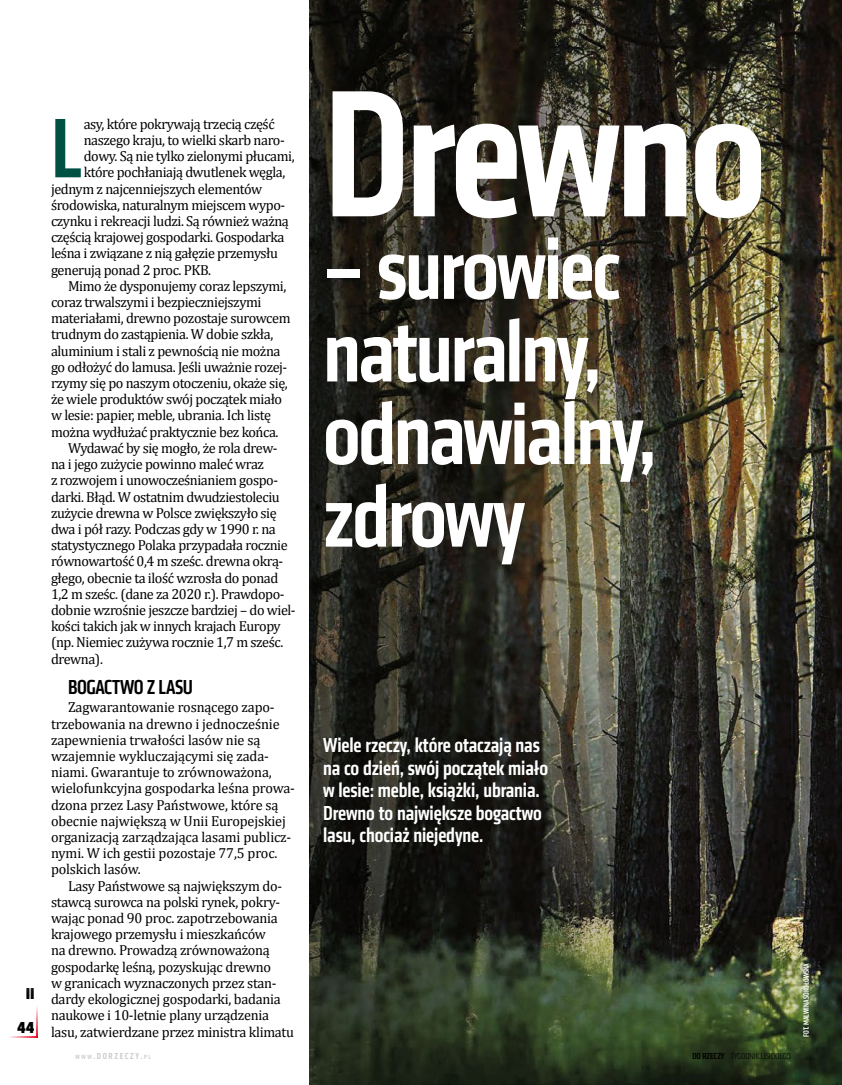
<style>
.page{position:relative;width:842px;height:1085px;background:#fff}
.page>*{position:absolute;margin:0;border:0;box-sizing:border-box;transform-origin:0 0}
.t1{font:500 condensed 187.5px "Klavika";letter-spacing:-.025em;color:#fff}
.t2{font:500 condensed 90px/82.5px "Klavika";letter-spacing:-.025em;color:#fff}
.t3{font:500 condensed 87.45px "Klavika";color:#005143}
.t4{font:500 condensed 21px/22.5px "Klavika";letter-spacing:-.005em;color:#fff}
.t5{font:500 condensed 21px "Klavika";letter-spacing:-.02em;color:#000}
.t6{font:14.55px/16.2px "Cambria";letter-spacing:-.03em;color:#000}
.t7{font:14.55px/16.2px "Cambria";letter-spacing:-.01em;color:#000}
.t8{font:800 condensed 14.55px "Futura";color:#000}
.t9{font:300 condensed 9px "Klavika";letter-spacing:-.005em;color:#000}
.t10{font:500 condensed 9px "Klavika";letter-spacing:.18em;color:#cacaca}
.t11{font:500 condensed 7.95px "Klavika";letter-spacing:-.01em;color:#fff}
.s1{font-size:6.3px}
.s2{font-style:inherit}
.s3{font-weight:500}
</style>
<div class="page">
<img style="left:309px;top:0;width:533px;height:1084px">
<hr style="left:37px;top:1005px;width:1px;height:32px;background:#e40521">
<hr style="left:8px;top:1036px;width:30px;height:1px;background:#e40521">
<p class="t8" style="left:26px;top:983px;width:10px">II</p>
<p class="t8" style="left:17px;top:1016px;width:19px">44</p>
<h3 class="t3" style="left:51px;top:93px;width:33px">L</h3>
<p class="t6" style="left:84px;top:115px;width:192px">asy, które pokrywają trzecią część</p>
<p class="t6" style="left:84px;top:132px;width:203px">naszego kraju, to wielki skarb naro-</p>
<p class="t6" style="left:84px;top:148px;width:212px">dowy. Są nie tylko zielonymi płucami,</p>
<p class="t6" style="left:84px;top:164px;width:203px">które pochłaniają dwutlenek węgla,</p>
<p class="t6" style="left:51px;top:180px;width:213px">jednym z najcenniejszych elementów</p>
<p class="t6" style="left:51px;top:196px;width:236px">środowiska, naturalnym miejscem wypo-</p>
<p class="t6" style="left:51px;top:213px;width:239px">czynku i rekreacji ludzi. Są również ważną</p>
<p class="t6" style="left:51px;top:229px;width:235px">częścią krajowej gospodarki. Gospodarka</p>
<p class="t6" style="left:51px;top:245px;width:229px">leśna i związane z nią gałęzie przemysłu</p>
<p class="t6" style="left:51px;top:261px;width:162px">generują ponad 2 proc. PKB.</p>
<p class="t6" style="left:68px;top:277px;width:220px">Mimo że dysponujemy coraz lepszymi,</p>
<p class="t6" style="left:51px;top:294px;width:212px">coraz trwalszymi i bezpieczniejszymi</p>
<p class="t6" style="left:51px;top:310px;width:241px">materiałami, drewno pozostaje surowcem</p>
<p class="t6" style="left:51px;top:326px;width:224px">trudnym do zastąpienia. W dobie szkła,</p>
<p class="t6" style="left:51px;top:342px;width:231px">aluminium i stali z pewnością nie można</p>
<p class="t6" style="left:51px;top:358px;width:238px">go odłożyć do lamusa. Jeśli uważnie rozej-</p>
<p class="t6" style="left:51px;top:375px;width:238px">rzymy się po naszym otoczeniu, okaże się,</p>
<p class="t6" style="left:51px;top:391px;width:233px">że wiele produktów swój początek miało</p>
<p class="t6" style="left:51px;top:407px;width:221px">w lesie: papier, meble, ubrania. Ich listę</p>
<p class="t6" style="left:51px;top:423px;width:229px">można wydłużać praktycznie bez końca.</p>
<p class="t6" style="left:68px;top:439px;width:211px">Wydawać by się mogło, że rola drew-</p>
<p class="t6" style="left:51px;top:456px;width:215px">na i jego zużycie powinno maleć wraz</p>
<p class="t6" style="left:51px;top:472px;width:229px">z rozwojem i unowocześnianiem gospo-</p>
<p class="t6" style="left:51px;top:488px;width:230px">darki. Błąd. W ostatnim dwudziestoleciu</p>
<p class="t6" style="left:51px;top:504px;width:227px">zużycie drewna w Polsce zwiększyło się</p>
<p class="t6" style="left:51px;top:520px;width:226px">dwa i pół razy. Podczas gdy w 1990 r. na</p>
<p class="t6" style="left:51px;top:537px;width:238px">statystycznego Polaka przypadała rocznie</p>
<p class="t6" style="left:51px;top:553px;width:234px">równowartość 0,4 m sześc. drewna okrą-</p>
<p class="t6" style="left:51px;top:569px;width:229px">głego, obecnie ta ilość wzrosła do ponad</p>
<p class="t6" style="left:51px;top:585px;width:235px">1,2 m sześc. (dane za 2020 r.). Prawdopo-</p>
<p class="t6" style="left:51px;top:601px;width:246px">dobnie wzrośnie jeszcze bardziej – do wiel-</p>
<p class="t6" style="left:51px;top:618px;width:231px">kości takich jak w innych krajach Europy</p>
<p class="t6" style="left:51px;top:634px;width:234px">(np. Niemiec zużywa rocznie 1,7 m sześc.</p>
<p class="t6" style="left:51px;top:650px;width:53px">drewna).</p>
<h3 class="t5" style="left:68px;top:674px;width:126px">BOGACTWO Z LASU</h3>
<p class="t7" style="left:51px;top:699px;width:245px;text-indent:17px">Zagwarantowanie rosnącego zapo&shy;trzebowania na drewno i jednocześnie zapewnienia trwałości lasów nie są wzajemnie wykluczającymi się zada&shy;niami. Gwarantuje to zrównoważona, wielofunkcyjna gospodarka leśna prowa&shy;dzona przez Lasy Państwowe, które są obecnie największą w Unii Europejskiej organizacją zarządzająca lasami publicz&shy;nymi. W ich gestii pozostaje 77,5 proc. polskich lasów.</p>
<p class="t6" style="left:51px;top:877px;width:244px;text-indent:17px">Lasy Państwowe są największym do&shy;stawcą surowca na polski rynek, pokry&shy;wając ponad 90 proc. zapotrzebowania krajowego przemysłu i mieszkańców<br>na drewno. Prowadzą zrównoważoną gospodarkę leśną, pozyskując drewno<br>w granicach wyznaczonych przez stan&shy;dardy ekologicznej gospodarki, badania naukowe i 10-letnie plany urządzenia lasu, zatwierdzane przez ministra klimatu</p>
<h1 class="t1" style="left:323px;top:36px;width:445px">Drewno</h1>
<h2 class="t2" style="left:323px;top:228px;width:335px">– surowiec naturalny, odnawialny, zdrowy</h2>
<h3 class="t4" style="left:323px;top:734px;width:226px">Wiele rzeczy, które otaczają nas na co dzień, swój początek miało w lesie: meble, książki, ubrania.<br>Drewno to największe bogactwo lasu, chociaż niejedyne.</h3>
<p class="t10" style="left:76px;top:1050px;width:77px"><span class="s1">WWW</span><span class="s2">.</span>DORZECZY<span class="s2">.</span><span class="s1">PL</span></p>
<p class="t9" style="left:692px;top:1051px;width:100px"><span class="s3">DO RZECZY</span> TYGODNIK LISICKIEGO</p>
<p class="t11" style="left:801px;top:1036px;width:75px;rotate:-90deg">FOT. MALWINA SOKOŁOWSKA</p>
</div>
